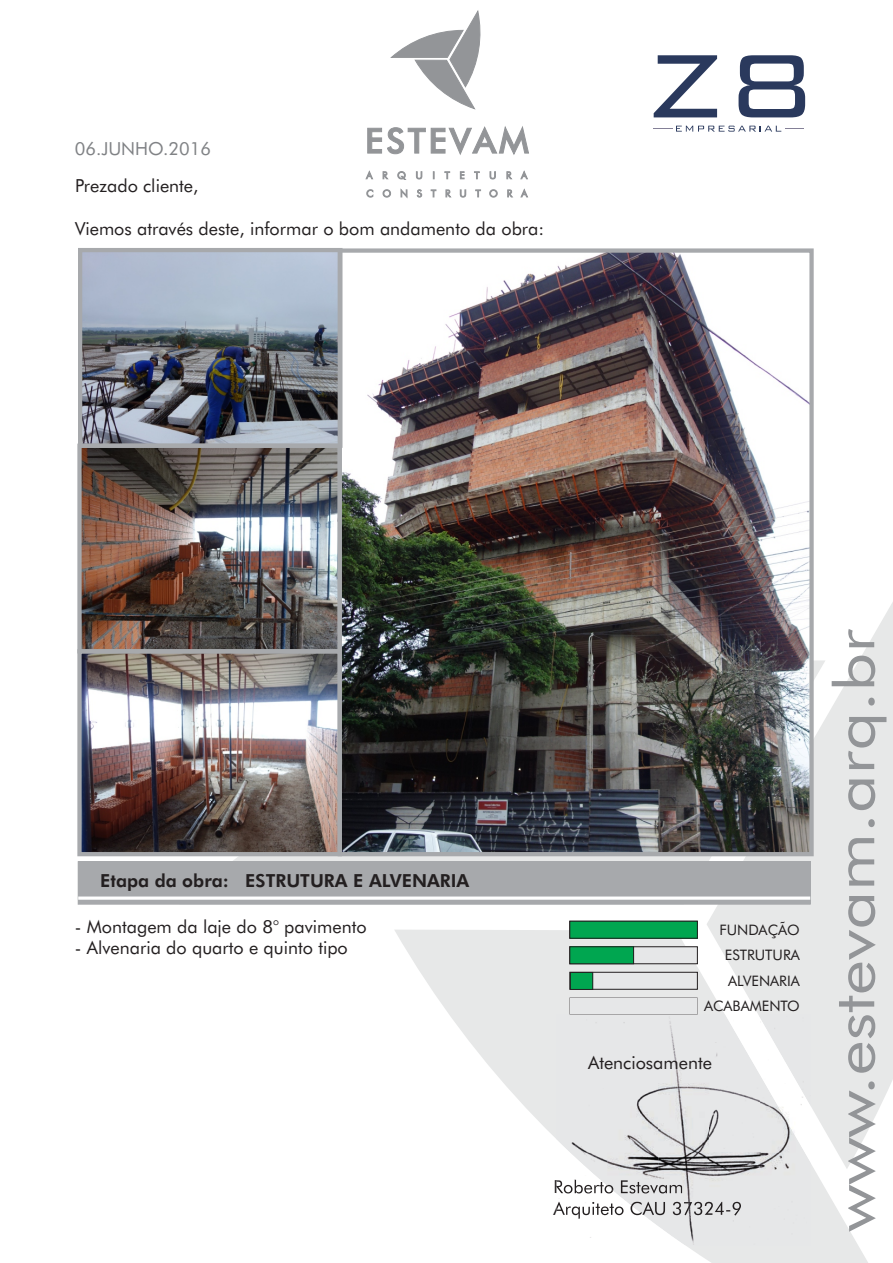
<style>
.page{position:relative;width:893px;height:1263px;background:#fff}
.page>*{position:absolute;margin:0;border:0;box-sizing:border-box;transform-origin:0 0}
.t1{font:56.25px "Futura BT";color:#939598;scale:1.21 1}
.t2{font:18px "Futura BT";color:#231f20}
.t3{font:800 18px "Futura BT";color:#231f20}
.t4{font:18px "Futura BT";color:#808285}
.t5{font:14.4px/25.5px "Futura BT";color:#231f20;text-align:right}
</style>
<div class="page">
<svg style="left:706px;top:602px;width:187px;height:528px;fill:#e7e8e8"></svg>
<svg style="left:395px;top:929px;width:473px;height:334px;fill:#e7e8e8"></svg>
<div style="left:78px;top:862px;width:732px;height:42px;background:#a7a9ac"></div>
<div style="left:78px;top:861px;width:732px;height:43px;border:1px solid #a7a9ac"></div>
<svg style="left:78px;top:896px;width:732px;height:4px;background:#ecedee"></svg>
<img style="left:83px;top:253px;width:254px;height:190px">
<img style="left:82px;top:654px;width:255px;height:197px">
<img style="left:343px;top:253px;width:466px;height:598px">
<div style="left:570px;top:947px;width:127px;height:17px;background:#e6e7e8"></div>
<div style="left:570px;top:946px;width:127px;height:18px;border:1px solid #231f20"></div>
<div style="left:570px;top:972px;width:127px;height:17px;background:#e6e7e8"></div>
<div style="left:570px;top:972px;width:127px;height:17px;border:1px solid #231f20"></div>
<div style="left:570px;top:997px;width:127px;height:17px;background:#e6e7e8"></div>
<svg style="left:654px;top:55px;width:63px;height:62px"></svg>
<svg style="left:739px;top:55px;width:66px;height:62px"></svg>
<svg style="left:653px;top:126px;width:151px;height:6px"></svg>
<div style="left:570px;top:921px;width:127px;height:17px;background:#00a650"></div>
<div style="left:570px;top:921px;width:127px;height:17px;border:1px solid #231f20"></div>
<div style="left:570px;top:947px;width:64px;height:17px;background:#00a650"></div>
<div style="left:570px;top:946px;width:64px;height:18px;border:1px solid #231f20"></div>
<div style="left:570px;top:972px;width:23px;height:17px;background:#00a650"></div>
<div style="left:570px;top:972px;width:23px;height:17px;border:1px solid #231f20"></div>
<svg style="left:367px;top:126px;width:162px;height:29px"></svg>
<svg style="left:391px;top:10px;width:90px;height:99px"></svg>
<svg style="left:366px;top:171px;width:162px;height:9px"></svg>
<svg style="left:366px;top:189px;width:162px;height:9px"></svg>
<img style="left:751px;top:1014px;width:7px;height:46px">
<img style="left:557px;top:1060px;width:227px;height:46px">
<img style="left:805px;top:1106px;width:6px;height:47px">
<img style="left:557px;top:1106px;width:50px;height:139px">
<img style="left:607px;top:1153px;width:204px;height:92px">
<img style="left:658px;top:1226px;width:27px;height:19px">
<img style="left:758px;top:1014px;width:53px;height:46px">
<img style="left:784px;top:1060px;width:27px;height:46px">
<img style="left:557px;top:1014px;width:194px;height:46px">
<img style="left:760px;top:1075px;width:18px;height:31px">
<img style="left:607px;top:1106px;width:198px;height:47px">
<img style="left:570px;top:1153px;width:37px;height:26px">
<img style="left:623px;top:1199px;width:35px;height:27px">
<img style="left:570px;top:1014px;width:127px;height:1px">
<img style="left:557px;top:1179px;width:43px;height:15px">
<img style="left:600px;top:1179px;width:82px;height:15px">
<img style="left:557px;top:1201px;width:69px;height:18px">
<img style="left:626px;top:1201px;width:28px;height:18px">
<img style="left:655px;top:1202px;width:86px;height:13px">
<img style="left:82px;top:449px;width:255px;height:199px">
<div style="left:338px;top:248px;width:476px;height:608px;border:4px solid #a7a9ac"></div>
<div style="left:77px;top:649px;width:265px;height:207px;border:4px solid #a7a9ac"></div>
<div style="left:78px;top:248px;width:264px;height:200px;border:4px solid #a7a9ac"></div>
<div style="left:77px;top:444px;width:265px;height:209px;border:4px solid #a7a9ac"></div>
<p class="t4" style="left:75px;top:141px;width:138px">06.JUNHO.2016</p>
<p class="t2" style="left:75px;top:178px;width:125px">Prezado cliente,</p>
<p class="t2" style="left:75px;top:221px;width:471px">Viemos através deste, informar o bom andamento da obra:</p>
<p class="t3" style="left:100px;top:873px;width:371px">Etapa da obra: ESTRUTURA E ALVENARIA</p>
<p class="t2" style="left:75px;top:919px;width:293px">- Montagem da laje do 8° pavimento</p>
<p class="t2" style="left:75px;top:940px;width:274px">- Alvenaria do quarto e quinto tipo</p>
<p class="t5" style="left:704px;top:918px;width:97px">FUNDAÇÃO<br>ESTRUTURA<br>ALVENARIA<br>ACABAMENTO</p>
<p class="t2" style="left:588px;top:1055px;width:125px">Atenciosamente</p>
<h1 class="t1" style="left:831px;top:1232px;width:500px;rotate:-90deg">www.estevam.arq.br</h1>
</div>
